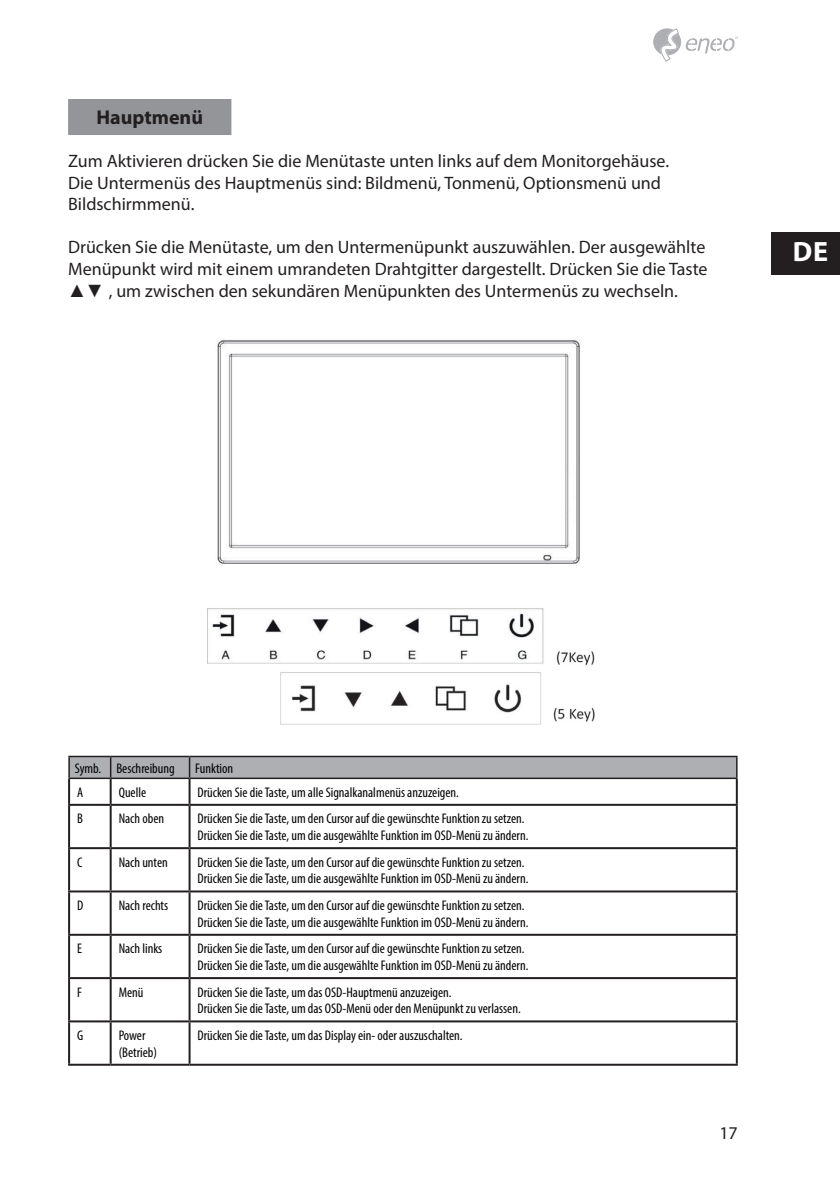
<style>
.page{position:relative;width:840px;height:1191px;background:#fff}
.page>*{position:absolute;margin:0;border:0;box-sizing:border-box;transform-origin:0 0}
.t1{font:700 28px "Myriad Pro";color:#fff}
.Überschrift_2{font:700 20px "Myriad Pro";color:#231f20}
.Fließtext{font:18px/21.6px "Myriad Pro";color:#231f20}
.Tabellentext_Kopf_Li{font:condensed 14px/16.8px "Myriad Pro";color:#000}
.s1{font-family:"Century"}
</style>
<div class="page">
<svg style="left:653px;top:28px;width:84px;height:34px"></svg>
<div style="left:771px;top:232px;width:68px;height:42px;background:#231f20"></div>
<div style="left:68px;top:99px;width:163px;height:36px;background:#939598"></div>
<hr style="left:68px;top:779px;width:2px;height:25px;background:#231f20">
<hr style="left:110px;top:779px;width:2px;height:25px;background:#231f20">
<hr style="left:188px;top:779px;width:2px;height:25px;background:#231f20">
<hr style="left:735px;top:779px;width:2px;height:25px;background:#231f20">
<hr style="left:68px;top:804px;width:43px;height:2px;background:#231f20">
<hr style="left:68px;top:806px;width:2px;height:41px;background:#231f20">
<hr style="left:111px;top:804px;width:78px;height:2px;background:#231f20">
<hr style="left:110px;top:806px;width:2px;height:41px;background:#231f20">
<hr style="left:189px;top:804px;width:548px;height:2px;background:#231f20">
<hr style="left:188px;top:806px;width:2px;height:41px;background:#231f20">
<hr style="left:735px;top:806px;width:2px;height:41px;background:#231f20">
<hr style="left:68px;top:847px;width:43px;height:2px;background:#231f20">
<hr style="left:68px;top:849px;width:2px;height:41px;background:#231f20">
<hr style="left:111px;top:847px;width:78px;height:2px;background:#231f20">
<hr style="left:110px;top:849px;width:2px;height:41px;background:#231f20">
<hr style="left:189px;top:847px;width:548px;height:2px;background:#231f20">
<hr style="left:188px;top:849px;width:2px;height:41px;background:#231f20">
<hr style="left:735px;top:849px;width:2px;height:41px;background:#231f20">
<hr style="left:68px;top:890px;width:43px;height:2px;background:#231f20">
<hr style="left:68px;top:892px;width:2px;height:41px;background:#231f20">
<hr style="left:111px;top:890px;width:78px;height:2px;background:#231f20">
<hr style="left:110px;top:892px;width:2px;height:41px;background:#231f20">
<hr style="left:189px;top:890px;width:548px;height:2px;background:#231f20">
<hr style="left:188px;top:892px;width:2px;height:41px;background:#231f20">
<hr style="left:735px;top:892px;width:2px;height:41px;background:#231f20">
<hr style="left:68px;top:933px;width:43px;height:2px;background:#231f20">
<hr style="left:68px;top:935px;width:2px;height:42px;background:#231f20">
<hr style="left:111px;top:933px;width:78px;height:2px;background:#231f20">
<hr style="left:110px;top:935px;width:2px;height:42px;background:#231f20">
<hr style="left:189px;top:933px;width:548px;height:2px;background:#231f20">
<hr style="left:188px;top:935px;width:2px;height:42px;background:#231f20">
<hr style="left:735px;top:935px;width:2px;height:42px;background:#231f20">
<hr style="left:68px;top:977px;width:43px;height:2px;background:#231f20">
<hr style="left:68px;top:979px;width:2px;height:41px;background:#231f20">
<hr style="left:111px;top:977px;width:78px;height:2px;background:#231f20">
<hr style="left:110px;top:979px;width:2px;height:41px;background:#231f20">
<hr style="left:189px;top:977px;width:548px;height:2px;background:#231f20">
<hr style="left:188px;top:979px;width:2px;height:41px;background:#231f20">
<hr style="left:735px;top:979px;width:2px;height:41px;background:#231f20">
<hr style="left:68px;top:1020px;width:43px;height:2px;background:#231f20">
<hr style="left:68px;top:1022px;width:2px;height:41px;background:#231f20">
<hr style="left:111px;top:1020px;width:78px;height:2px;background:#231f20">
<hr style="left:110px;top:1022px;width:2px;height:41px;background:#231f20">
<hr style="left:189px;top:1020px;width:548px;height:2px;background:#231f20">
<hr style="left:188px;top:1022px;width:2px;height:41px;background:#231f20">
<hr style="left:735px;top:1022px;width:2px;height:41px;background:#231f20">
<hr style="left:68px;top:1063px;width:43px;height:2px;background:#231f20">
<hr style="left:111px;top:1063px;width:78px;height:2px;background:#231f20">
<hr style="left:189px;top:1063px;width:548px;height:2px;background:#231f20">
<hr style="left:68px;top:755px;width:43px;height:2px;background:#231f20">
<hr style="left:68px;top:757px;width:2px;height:20px;background:#231f20">
<hr style="left:111px;top:755px;width:78px;height:2px;background:#231f20">
<hr style="left:189px;top:755px;width:548px;height:2px;background:#231f20">
<svg style="left:69px;top:756px;width:666px;height:21px;background:#a4a5a8"></svg>
<hr style="left:735px;top:757px;width:2px;height:20px;background:#231f20">
<hr style="left:68px;top:777px;width:43px;height:2px;background:#231f20">
<hr style="left:111px;top:777px;width:78px;height:2px;background:#231f20">
<hr style="left:189px;top:777px;width:548px;height:2px;background:#231f20">
<img style="left:207px;top:339px;width:388px;height:386px">
<h2 class="Überschrift_2" style="left:96px;top:104px;width:108px">Hauptmenü</h2>
<p class="Fließtext" style="left:68px;top:150px;width:602px">Zum Aktivieren drücken Sie die Menütaste unten links auf dem Monitorgehäuse.<br>Die Untermenüs des Hauptmenüs sind: Bildmenü, Tonmenü, Optionsmenü und<br>Bildschirmmenü.</p>
<p class="Fließtext" style="left:68px;top:236px;width:640px">Drücken Sie die Menütaste, um den Untermenüpunkt auszuwählen. Der ausgewählte<br>Menüpunkt wird mit einem umrandeten Drahtgitter dargestellt. Drücken Sie die Taste</p>
<p class="Fließtext" style="left:68px;top:279px;width:611px"><span class="s1">▲▼</span> , um zwischen den sekundären Menüpunkten des Untermenüs zu wechseln.</p>
<h1 class="t1" style="left:792px;top:233px;width:36px">DE</h1>
<p class="Tabellentext_Kopf_Li" style="left:75px;top:759px;width:28px">Symb.</p>
<p class="Tabellentext_Kopf_Li" style="left:116px;top:759px;width:60px">Beschreibung</p>
<p class="Tabellentext_Kopf_Li" style="left:195px;top:759px;width:39px">Funktion</p>
<p class="Tabellentext_Kopf_Li" style="left:77px;top:783px;width:8px">A</p>
<p class="Tabellentext_Kopf_Li" style="left:119px;top:783px;width:29px">Quelle</p>
<p class="Tabellentext_Kopf_Li" style="left:197px;top:783px;width:263px">Drücken Sie die Taste, um alle Signalkanalmenüs anzuzeigen.</p>
<p class="Tabellentext_Kopf_Li" style="left:77px;top:810px;width:7px">B</p>
<p class="Tabellentext_Kopf_Li" style="left:119px;top:810px;width:47px">Nach oben</p>
<p class="Tabellentext_Kopf_Li" style="left:197px;top:810px;width:328px">Drücken Sie die Taste, um den Cursor auf die gewünschte Funktion zu setzen.</p>
<p class="Tabellentext_Kopf_Li" style="left:197px;top:827px;width:332px">Drücken Sie die Taste, um die ausgewählte Funktion im OSD-Menü zu ändern.</p>
<p class="Tabellentext_Kopf_Li" style="left:77px;top:853px;width:7px">C</p>
<p class="Tabellentext_Kopf_Li" style="left:119px;top:853px;width:51px">Nach unten</p>
<p class="Tabellentext_Kopf_Li" style="left:197px;top:853px;width:328px">Drücken Sie die Taste, um den Cursor auf die gewünschte Funktion zu setzen.</p>
<p class="Tabellentext_Kopf_Li" style="left:197px;top:870px;width:332px">Drücken Sie die Taste, um die ausgewählte Funktion im OSD-Menü zu ändern.</p>
<p class="Tabellentext_Kopf_Li" style="left:77px;top:896px;width:8px">D</p>
<p class="Tabellentext_Kopf_Li" style="left:119px;top:896px;width:51px">Nach rechts</p>
<p class="Tabellentext_Kopf_Li" style="left:197px;top:896px;width:328px">Drücken Sie die Taste, um den Cursor auf die gewünschte Funktion zu setzen.</p>
<p class="Tabellentext_Kopf_Li" style="left:197px;top:913px;width:332px">Drücken Sie die Taste, um die ausgewählte Funktion im OSD-Menü zu ändern.</p>
<p class="Tabellentext_Kopf_Li" style="left:77px;top:940px;width:6px">E</p>
<p class="Tabellentext_Kopf_Li" style="left:119px;top:940px;width:45px">Nach links</p>
<p class="Tabellentext_Kopf_Li" style="left:197px;top:940px;width:328px">Drücken Sie die Taste, um den Cursor auf die gewünschte Funktion zu setzen.</p>
<p class="Tabellentext_Kopf_Li" style="left:197px;top:957px;width:332px">Drücken Sie die Taste, um die ausgewählte Funktion im OSD-Menü zu ändern.</p>
<p class="Tabellentext_Kopf_Li" style="left:77px;top:983px;width:6px">F</p>
<p class="Tabellentext_Kopf_Li" style="left:119px;top:983px;width:26px">Menü</p>
<p class="Tabellentext_Kopf_Li" style="left:197px;top:983px;width:255px">Drücken Sie die Taste, um das OSD-Hauptmenü anzuzeigen.</p>
<p class="Tabellentext_Kopf_Li" style="left:197px;top:1000px;width:324px">Drücken Sie die Taste, um das OSD-Menü oder den Menüpunkt zu verlassen.</p>
<p class="Tabellentext_Kopf_Li" style="left:77px;top:1026px;width:8px">G</p>
<p class="Tabellentext_Kopf_Li" style="left:119px;top:1026px;width:40px">Power (Betrieb)</p>
<p class="Tabellentext_Kopf_Li" style="left:197px;top:1026px;width:266px">Drücken Sie die Taste, um das Display ein- oder auszuschalten.</p>
<p class="Fließtext" style="left:719px;top:1122px;width:20px">17</p>
</div>
